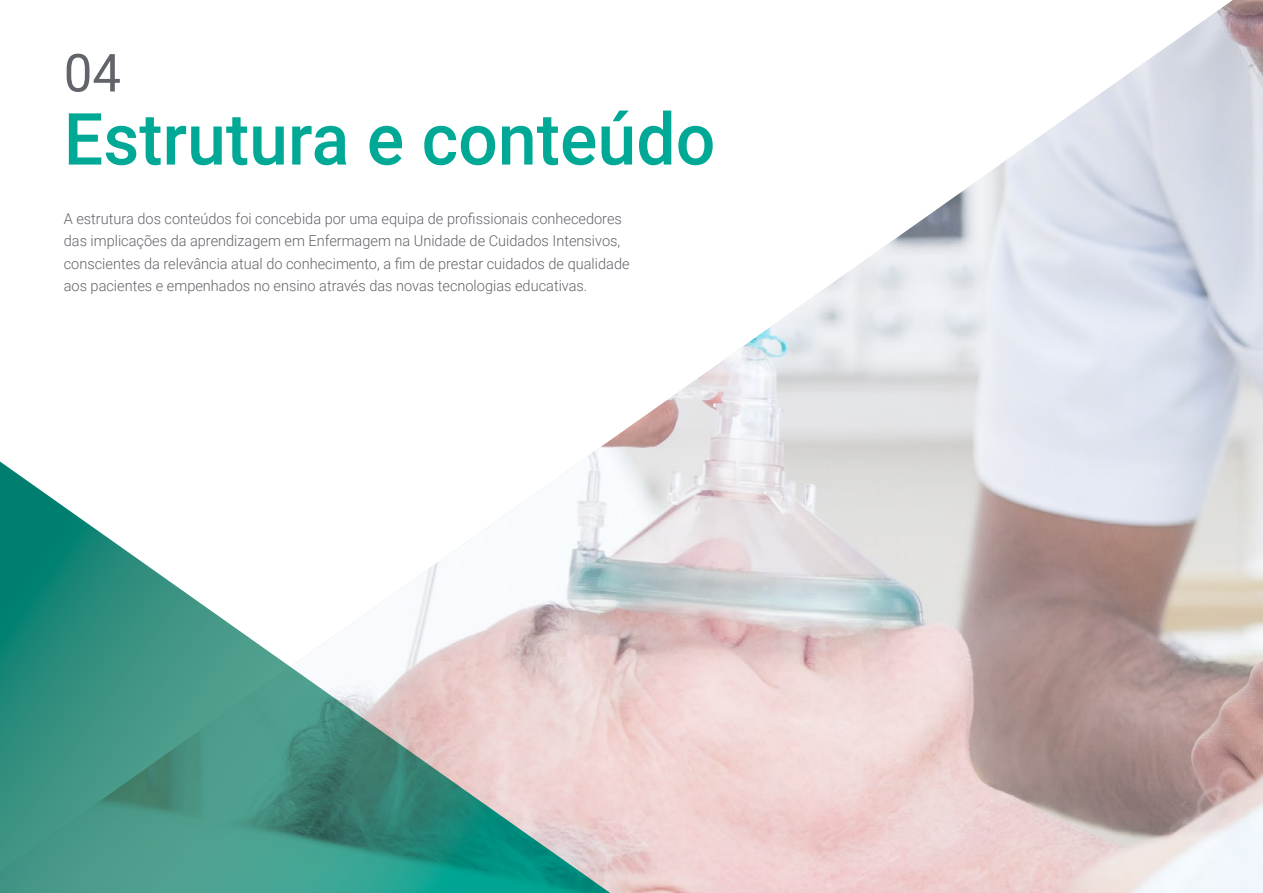
<style>
.page{position:relative;width:1263px;height:893px;background:#fff}
.page>*{position:absolute;margin:0;border:0;box-sizing:border-box;transform-origin:0 0}
.t1{font:500 72px "Roboto";color:#00a996}
.t2{font:52.5px "Roboto";color:#61646a}
.t3{font:300 15px/22.5px "Roboto";color:#61646a}
</style>
<div class="page">
<img style="left:602px;top:0;width:661px;height:893px">
<svg style="left:0;top:446px;width:640px;height:447px"></svg>
<h2 class="t2" style="left:64px;top:36px;width:59px">04</h2>
<h1 class="t1" style="left:64px;top:89px;width:653px">Estrutura e conteúdo</h1>
<p class="t3" style="left:64px;top:207px;width:567px">A estrutura dos conteúdos foi concebida por uma equipa de profissionais conhecedores das implicações da aprendizagem em Enfermagem na Unidade de Cuidados Intensivos, conscientes da relevância atual do conhecimento, a fim de prestar cuidados de qualidade aos pacientes e empenhados no ensino através das novas tecnologias educativas.</p>
</div>
